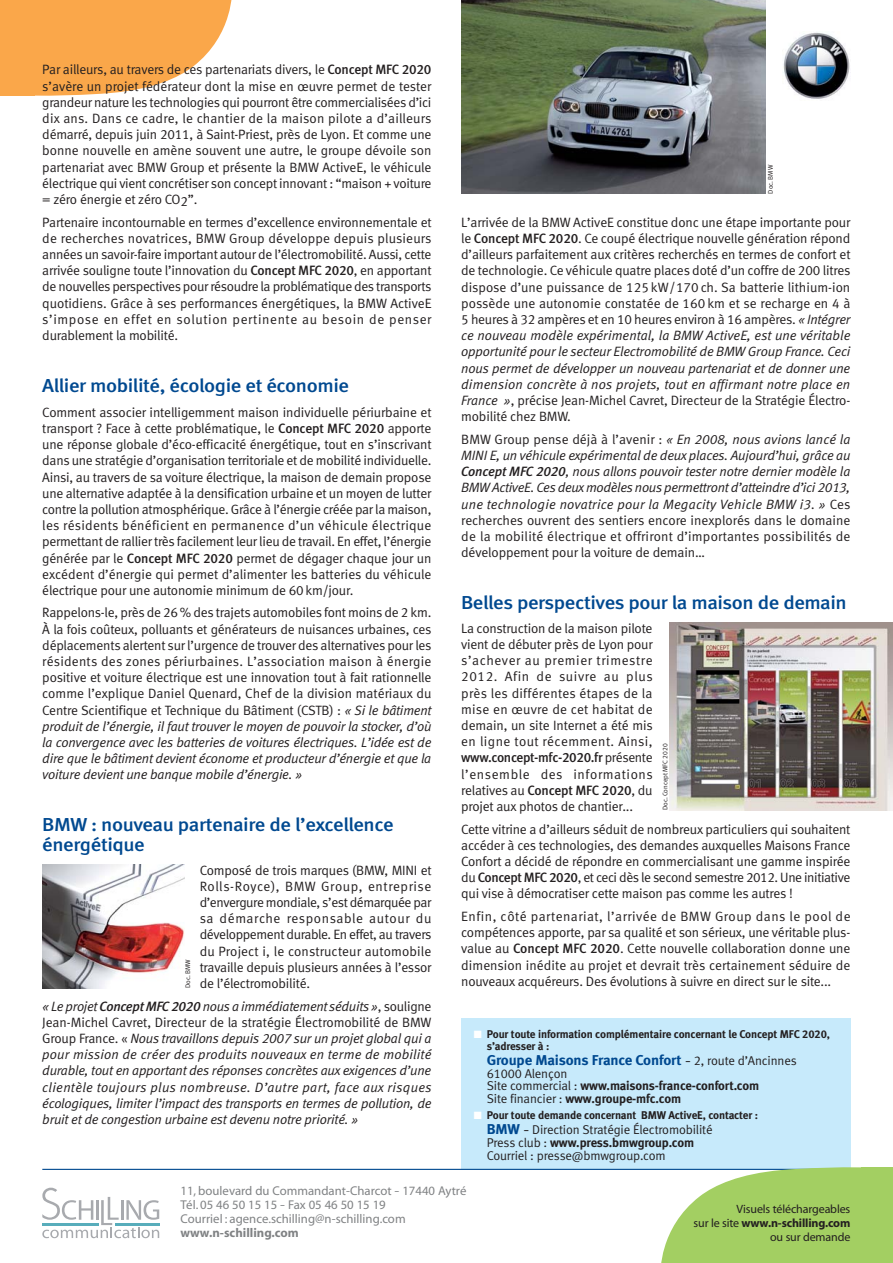
<style>
.page{position:relative;width:893px;height:1263px;background:#fff}
.page>*{position:absolute;margin:0;border:0;box-sizing:border-box;transform-origin:0 0}
.t1{font:500 18.75px/19.5px "Seat Meta";letter-spacing:-.02em;color:#004990;scale:1.1 1}
.t2{font:700 14.25px "Seat Meta";letter-spacing:-.01em;color:#004990;scale:1.05 1}
.t3{font:13.5px/16.2px "Seat Meta Normal";letter-spacing:-.015em;color:#231f20;text-align:justify}
.t4{font:italic 13.5px/16.2px "Seat Meta Normal";letter-spacing:-.015em;color:#231f20;text-align:justify}
.t5{font:500 13.5px "Seat Meta";letter-spacing:-.025em;color:#231f20}
.t6{font:12.75px/13.8px "Myriad";color:#808284}
.t7{font:700 12.75px/12.8px "Seat Meta";letter-spacing:-.01em;color:#231f20}
.t8{font:12.75px "Seat Meta Normal";letter-spacing:-.01em;color:#231f20}
.t9{font:12.75px "Seat Meta Normal";letter-spacing:-.01em;color:#231f20;scale:1.75 1}
.t10{font:700 12.75px "Myriad";color:#808284}
.t11{font:12px/14.2px "Myriad";letter-spacing:-.01em;color:#231f20;text-align:right}
.t12{font:700 11.25px/12px "Seat Meta";letter-spacing:-.01em;color:#231f20}
.t13{font:6.75px "Seat Meta Normal";letter-spacing:-.01em;color:#231f20}
.s1{font-family:"Seat Meta";font-weight:500}
.s2{font-style:italic}
.s3{font-style:normal}
.s4{font-family:"Seat Meta Normal";font-weight:400}
.s5{color:#fff}
.s6{font-family:"Seat Meta Normal";font-weight:400;font-size:12.75px;color:#231f20}
.s7{font-family:"Seat Meta";font-weight:700;font-size:14.25px;color:#004990}
.s8{font-weight:700}
</style>
<div class="page">
<svg style="left:35px;top:0;width:197px;height:96px"></svg>
<div style="left:0;top:0;width:35px;height:96px;background:#faa74a"></div>
<svg style="left:42px;top:1188px;width:117px;height:50px"></svg>
<div style="left:461px;top:1018px;width:389px;height:151px;background:#c7eafb"></div>
<hr style="left:42px;top:1169px;width:808px;height:1px;background:#004990">
<svg style="left:660px;top:1167px;width:201px;height:96px"></svg>
<div style="left:861px;top:1167px;width:31px;height:96px;background:#a3cf62"></div>
<img style="left:461px;top:0;width:304px;height:194px">
<img style="left:669px;top:623px;width:223px;height:187px">
<img style="left:783px;top:32px;width:67px;height:67px">
<img style="left:42px;top:865px;width:143px;height:123px">
<p class="t3" style="left:42px;top:63px;width:391px">Par ailleurs, au travers de ces partenariats divers, le <span class="s1">Concept MFC 2020 </span>s’avère un projet fédérateur dont la mise en œuvre permet de tester grandeur nature les technologies qui pourront être commercialisées d’ici dix ans. Dans ce cadre, le chantier de la maison pilote a d’ailleurs démarré, depuis juin 2011, à Saint-Priest, près de Lyon. Et comme une bonne nouvelle en amène souvent une autre, le groupe dévoile son partenariat avec BMW Group et présente la BMW ActiveE, le véhicule électrique qui vient concrétiser son concept innovant : “maison + voiture = zéro énergie et zéro CO2”.</p>
<p class="t3" style="left:42px;top:215px;width:391px">Partenaire incontournable en termes d’excellence environnementale et de recherches novatrices, BMW Group développe depuis plusieurs années un savoir-faire important autour de l’électromobilité. Aussi, cette arrivée souligne toute l’innovation du <span class="s1">Concept MFC 2020</span>, en apportant de nouvelles perspectives pour résoudre la problématique des transports quotidiens. Grâce à ses performances énergétiques, la BMW ActiveE s’impose en effet en solution pertinente au besoin de penser durablement la mobilité.</p>
<h1 class="t1" style="left:42px;top:377px;width:280px">Allier mobilité, écologie et économie</h1>
<p class="t3" style="left:42px;top:405px;width:391px">Comment associer intelligemment maison individuelle périurbaine et transport ? Face à cette problématique, le <span class="s1">Concept MFC 2020</span> apporte une réponse globale d’éco-efficacité énergétique, tout en s’inscrivant dans une stratégie d’organisation territoriale et de mobilité individuelle.<br>Ainsi, au travers de sa voiture électrique, la maison de demain propose une alternative adaptée à la densification urbaine et un moyen de lutter contre la pollution atmosphérique. Grâce à l’énergie créée par la maison, les résidents bénéficient en permanence d’un véhicule électrique permettant de rallier très facilement leur lieu de travail. En effet, l’énergie générée par le <span class="s1">Concept MFC 2020</span> permet de dégager chaque jour un excédent d’énergie qui permet d’alimenter les batteries du véhicule électrique pour une autonomie minimum de 60 km/jour.</p>
<p class="t3" style="left:42px;top:606px;width:391px">Rappelons-le, près de 26 % des trajets automobiles font moins de 2 km.<br>À la fois coûteux, polluants et générateurs de nuisances urbaines, ces déplacements alertent sur l’urgence de trouver des alternatives pour les résidents des zones périurbaines. L’association maison à énergie positive et voiture électrique est une innovation tout à fait rationnelle comme l’explique Daniel Quenard, Chef de la division matériaux du Centre Scientifique et Technique du Bâtiment (CSTB) : <span class="s2">« Si le bâtiment produit de l’énergie, il faut trouver le moyen de pouvoir la stocker, d’où la convergence avec les batteries de voitures électriques. L’idée est de dire que le bâtiment devient économe et producteur d’énergie et que la voiture devient une banque mobile d’énergie. »</span></p>
<h1 class="t1" style="left:42px;top:817px;width:321px">BMW : nouveau partenaire de l’excellence énergétique</h1>
<p class="t3" style="left:200px;top:863px;width:233px">Composé de trois marques (BMW, MINI et Rolls-Royce), BMW Group, entreprise d’envergure mondiale, s’est démarquée par sa démarche responsable autour du développement durable. En effet, au travers du Project i, le constructeur automobile travaille depuis plusieurs années à l’essor de l’électromobilité.</p>
<p class="t4" style="left:42px;top:999px;width:391px">« Le projet <span class="s1">Concept MFC 2020</span> nous a immédiatement séduits »<span class="s3">, souligne Jean-Michel Cavret, Directeur de la stratégie Électromobilité de BMW Group France. «</span> Nous travaillons depuis 2007 sur un projet global qui a pour mission de créer des produits nouveaux en terme de mobilité durable, tout en apportant des réponses concrètes aux exigences d’une clientèle toujours plus nombreuse. D’autre part, face aux risques écologiques, limiter l’impact des transports en termes de pollution, de bruit et de congestion urbaine est devenu notre priorité. »</p>
<p class="t13" style="left:185px;top:988px;width:30px;rotate:-90deg">Doc. BMW</p>
<p class="t13" style="left:768px;top:194px;width:30px;rotate:-90deg">Doc. BMW</p>
<p class="t3" style="left:461px;top:215px;width:391px">L’arrivée de la BMW ActiveE constitue donc une étape importante pour le <span class="s1">Concept MFC 2020</span>. Ce coupé électrique nouvelle génération répond d’ailleurs parfaitement aux critères recherchés en termes de confort et de technologie. Ce véhicule quatre places doté d’un coffre de 200 litres dispose d’une puissance de 125 kW/170 ch. Sa batterie lithium-ion possède une autonomie constatée de 160 km et se recharge en 4 à 5 heures à 32 ampères et en 10 heures environ à 16 ampères. <span class="s2">« Intégrer ce nouveau modèle expérimental, la BMW ActiveE, est une véritable opportunité pour le secteur Electromobilité de BMW Group France. Ceci nous permet de développer un nouveau partenariat et de donner une dimension concrète à nos projets, tout en affirmant notre place en France »</span>, précise Jean-Michel Cavret, Directeur de la Stratégie Électro&shy;mobilité chez BMW.</p>
<p class="t4" style="left:461px;top:432px;width:391px"><span class="s3">BMW Group pense déjà à l’avenir :</span> « En 2008, nous avions lancé la MINI E, un véhicule expérimental de deux places. Aujourd’hui, grâce au <span class="s1">Concept MFC 2020</span>, nous allons pouvoir tester notre dernier modèle la BMW ActiveE. Ces deux modèles nous permettront d’atteindre d’ici 2013, une technologie novatrice pour la Megacity Vehicle BMW i3. » <span class="s3">Ces recherches ouvrent des sentiers encore inexplorés dans le domaine de la mobilité électrique et offriront d’importantes possibilités de développement pour la voiture de demain…</span></p>
<h1 class="t1" style="left:461px;top:594px;width:352px">Belles perspectives pour la maison de demain</h1>
<p class="t3" style="left:461px;top:621px;width:193px">La construction de la maison pilote vient de débuter près de Lyon pour s’achever au premier trimestre 2012. Afin de suivre au plus près les différentes étapes de la mise en œuvre de cet habitat de demain, un site Internet a été mis en ligne tout récemment. Ainsi,</p>
<p class="t5" style="left:461px;top:752px;width:193px">www.concept-mfc-2020.fr <span class="s4">présente</span></p>
<p class="t3" style="left:461px;top:767px;width:193px">l’ensemble des informations relatives au <span class="s1">Concept MFC 2020</span>, du projet aux photos de chantier...</p>
<p class="t3" style="left:461px;top:822px;width:391px">Cette vitrine a d’ailleurs séduit de nombreux particuliers qui souhaitent accéder à ces technologies, des demandes auxquelles Maisons France Confort a décidé de répondre en commercialisant une gamme inspirée du <span class="s1">Concept MFC 2020</span>, et ceci dès le second semestre 2012. Une initiative qui vise à démocratiser cette maison pas comme les autres !</p>
<p class="t3" style="left:461px;top:909px;width:391px">Enfin, côté partenariat, l’arrivée de BMW Group dans le pool de compétences apporte, par sa qualité et son sérieux, une véritable plus&shy;value au <span class="s1">Concept MFC 2020</span>. Cette nouvelle collaboration donne une dimension inédite au projet et devrait très certainement séduire de nouveaux acquéreurs. Des évolutions à suivre en direct sur le site...</p>
<p class="t13" style="left:662px;top:810px;width:68px;rotate:-90deg">Doc. Concept MFC 2020</p>
<p class="t12" style="left:487px;top:1029px;width:345px;text-indent:-13px"><span class="s5">■</span> Pour toute information complémentaire concernant le Concept MFC 2020, s’adresser à :</p>
<p class="t2" style="left:487px;top:1054px;width:297px">Groupe Maisons France Confort <span class="s6">- 2, route d’Ancinnes</span></p>
<p class="t8" style="left:487px;top:1068px;width:82px">61000 Alençon</p>
<p class="t7" style="left:487px;top:1081px;width:274px"><span class="s4">Site commercial :</span> www.maisons-france-confort.com<br><span class="s4">Site financier :</span> www.groupe-mfc.com</p>
<p class="t12" style="left:474px;top:1110px;width:285px"><span class="s5">■</span> Pour toute demande concernant BMW ActiveE, contacter :</p>
<p class="t9" style="left:487px;top:1125px;width:131px"><span class="s7">BMW</span> -Direction Stratégie Électromobilité</p>
<p class="t7" style="left:487px;top:1137px;width:209px"><span class="s4">Press club :</span> www.press.bmwgroup.com</p>
<p class="t8" style="left:487px;top:1150px;width:180px">Courriel : presse@bmwgroup.com</p>
<p class="t6" style="left:180px;top:1185px;width:287px">11, boulevard du Commandant-Charcot - 17440 Aytré<br>Tél. 05 46 50 15 15 - Fax 05 46 50 15 19<br>Courriel : agence.schilling@n-schilling.com</p>
<p class="t10" style="left:180px;top:1228px;width:120px">www.n-schilling.com</p>
<p class="t11" style="left:693px;top:1203px;width:158px">Visuels téléchargeables<br>sur le site <span class="s8">www.n-schilling.com </span>ou sur demande</p>
</div>
